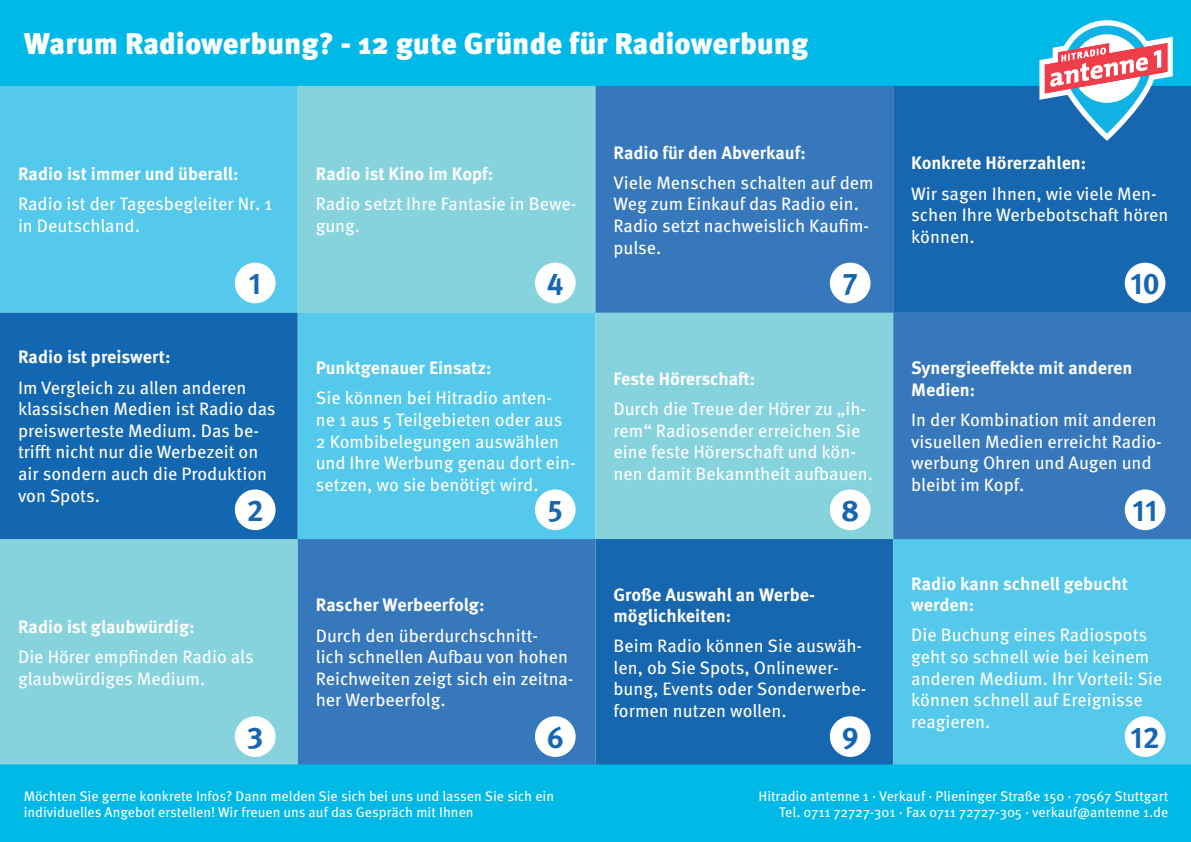
<style>
.page{position:relative;width:1191px;height:842px;background:#fff}
.page>*{position:absolute;margin:0;border:0;box-sizing:border-box;transform-origin:0 0}
.t1{font:900 30px "Meta Pro";color:#fff}
.t2{font:700 30px "Meta Pro";color:#1666b0}
.t3{font:18px/21.6px "Meta Pro";color:#fff}
.t4{font:700 18px/21.6px "Meta Pro";color:#fff}
.t5{font:14px/16.8px "Meta Pro";color:#fff}
</style>
<div class="page">
<div style="left:0;top:539px;width:297px;height:226px;background:#86d3de"></div>
<div style="left:0;top:539px;width:298px;height:226px;border:1px solid #86d2dd"></div>
<div style="left:0;top:313px;width:297px;height:226px;background:#1366b0"></div>
<div style="left:0;top:312px;width:298px;height:227px;border:1px solid #1666b0"></div>
<div style="left:0;top:86px;width:297px;height:226px;background:#54c9eb"></div>
<div style="left:0;top:86px;width:298px;height:227px;border:1px solid #54c9eb"></div>
<div style="left:0;top:0;width:1191px;height:86px;background:#00b9e7"></div>
<div style="left:298px;top:539px;width:297px;height:226px;background:#3778bd"></div>
<div style="left:298px;top:313px;width:297px;height:226px;background:#54c9eb"></div>
<div style="left:298px;top:86px;width:297px;height:226px;background:#86d3de"></div>
<div style="left:298px;top:86px;width:297px;height:227px;border:1px solid #86d2dd"></div>
<div style="left:596px;top:539px;width:296px;height:226px;background:#1666b0"></div>
<div style="left:595px;top:539px;width:298px;height:226px;border:1px solid #1666b0"></div>
<div style="left:596px;top:313px;width:296px;height:226px;background:#86d3de"></div>
<div style="left:595px;top:312px;width:298px;height:227px;border:1px solid #86d2dd"></div>
<div style="left:596px;top:86px;width:296px;height:226px;background:#3778bd"></div>
<div style="left:595px;top:86px;width:298px;height:227px;border:1px solid #3778bd"></div>
<div style="left:893px;top:539px;width:297px;height:226px;background:#54c9eb"></div>
<div style="left:893px;top:539px;width:298px;height:226px;border:1px solid #54c9eb"></div>
<div style="left:893px;top:313px;width:297px;height:226px;background:#3778bd"></div>
<div style="left:893px;top:312px;width:298px;height:227px;border:1px solid #3778bd"></div>
<div style="left:893px;top:86px;width:297px;height:226px;background:#1666b0"></div>
<div style="left:893px;top:86px;width:298px;height:227px;border:1px solid #1666b0"></div>
<div style="left:0;top:764px;width:1191px;height:78px;background:#00b9e7"></div>
<svg style="left:1039px;top:20px;width:134px;height:121px"></svg>
<div style="left:236px;top:264px;width:38px;height:38px;background:#fff;border-radius:50%"></div>
<div style="left:235px;top:263px;width:40px;height:40px;border:2px solid #fff;border-radius:50%"></div>
<div style="left:236px;top:490px;width:38px;height:39px;background:#fff;border-radius:50%"></div>
<div style="left:235px;top:489px;width:40px;height:41px;border:2px solid #fff;border-radius:50%"></div>
<div style="left:236px;top:717px;width:38px;height:39px;background:#fff;border-radius:50%"></div>
<div style="left:235px;top:716px;width:40px;height:41px;border:2px solid #fff;border-radius:50%"></div>
<div style="left:536px;top:264px;width:38px;height:38px;background:#fff;border-radius:50%"></div>
<div style="left:535px;top:263px;width:40px;height:40px;border:2px solid #fff;border-radius:50%"></div>
<div style="left:536px;top:490px;width:38px;height:39px;background:#fff;border-radius:50%"></div>
<div style="left:535px;top:489px;width:40px;height:41px;border:2px solid #fff;border-radius:50%"></div>
<div style="left:536px;top:717px;width:38px;height:39px;background:#fff;border-radius:50%"></div>
<div style="left:535px;top:716px;width:40px;height:41px;border:2px solid #fff;border-radius:50%"></div>
<div style="left:831px;top:264px;width:38px;height:38px;background:#fff;border-radius:50%"></div>
<div style="left:830px;top:263px;width:40px;height:40px;border:2px solid #fff;border-radius:50%"></div>
<div style="left:831px;top:490px;width:38px;height:39px;background:#fff;border-radius:50%"></div>
<div style="left:830px;top:489px;width:40px;height:41px;border:2px solid #fff;border-radius:50%"></div>
<div style="left:831px;top:717px;width:38px;height:39px;background:#fff;border-radius:50%"></div>
<div style="left:830px;top:716px;width:40px;height:41px;border:2px solid #fff;border-radius:50%"></div>
<div style="left:1125px;top:264px;width:39px;height:38px;background:#fff;border-radius:50%"></div>
<div style="left:1124px;top:263px;width:41px;height:40px;border:2px solid #fff;border-radius:50%"></div>
<div style="left:1125px;top:490px;width:39px;height:39px;background:#fff;border-radius:50%"></div>
<div style="left:1124px;top:489px;width:41px;height:41px;border:2px solid #fff;border-radius:50%"></div>
<div style="left:1125px;top:717px;width:39px;height:39px;background:#fff;border-radius:50%"></div>
<div style="left:1124px;top:716px;width:41px;height:41px;border:2px solid #fff;border-radius:50%"></div>
<h1 class="t1" style="left:24px;top:20px;width:786px">Warum Radiowerbung? - 12 gute Gründe für Radiowerbung</h1>
<p class="t4" style="left:18px;top:162px;width:222px">Radio ist immer und überall:</p>
<p class="t3" style="left:18px;top:192px;width:256px">Radio ist der Tagesbegleiter Nr. 1 in Deutschland.</p>
<h1 class="t2" style="left:249px;top:260px;width:14px">1</h1>
<p class="t4" style="left:18px;top:345px;width:154px">Radio ist preiswert:</p>
<p class="t3" style="left:18px;top:375px;width:259px">Im Vergleich zu allen anderen klassischen Medien ist Radio das preiswerteste Medium. Das be&shy;trifft nicht nur die Werbezeit on air sondern auch die Produktion von Spots.</p>
<h1 class="t2" style="left:247px;top:487px;width:19px">2</h1>
<p class="t4" style="left:18px;top:615px;width:178px">Radio ist glaubwürdig:</p>
<p class="t3" style="left:18px;top:645px;width:237px">Die Hörer empfinden Radio als glaubwürdiges Medium.</p>
<h1 class="t2" style="left:247px;top:714px;width:18px">3</h1>
<p class="t4" style="left:316px;top:162px;width:179px">Radio ist Kino im Kopf:</p>
<p class="t3" style="left:316px;top:192px;width:262px">Radio setzt Ihre Fantasie in Bewe&shy;gung.</p>
<h1 class="t2" style="left:547px;top:260px;width:18px">4</h1>
<p class="t4" style="left:316px;top:356px;width:177px">Punktgenauer Einsatz:</p>
<p class="t3" style="left:316px;top:386px;width:261px">Sie können bei Hitradio anten&shy;ne 1 aus 5 Teilgebieten oder aus<br>2 Kombibelegungen auswählen und Ihre Werbung genau dort ein&shy;setzen, wo sie benötigt wird.</p>
<h1 class="t2" style="left:548px;top:487px;width:16px">5</h1>
<p class="t4" style="left:316px;top:593px;width:170px">Rascher Werbeerfolg:</p>
<p class="t3" style="left:316px;top:623px;width:259px">Durch den überdurchschnitt-<br>lich schnellen Aufbau von hohen<br>Reichweiten zeigt sich ein zeitna&shy;her Werbeerfolg.</p>
<h1 class="t2" style="left:546px;top:714px;width:19px">6</h1>
<p class="t4" style="left:613px;top:140px;width:194px">Radio für den Abverkauf:</p>
<p class="t3" style="left:613px;top:170px;width:262px">Viele Menschen schalten auf dem<br>Weg zum Einkauf das Radio ein.<br>Radio setzt nachweislich Kaufim&shy;pulse.</p>
<h1 class="t2" style="left:842px;top:260px;width:17px">7</h1>
<p class="t4" style="left:613px;top:367px;width:143px">Feste Hörerschaft:</p>
<p class="t3" style="left:613px;top:397px;width:261px">Durch die Treue der Hörer zu „ih&shy;rem“ Radiosender erreichen Sie eine feste Hörerschaft und kön&shy;nen damit Bekanntheit aufbauen.</p>
<h1 class="t2" style="left:841px;top:487px;width:20px">8</h1>
<p class="t4" style="left:613px;top:582px;width:203px">Große Auswahl an Werbe&shy;möglichkeiten:</p>
<p class="t3" style="left:613px;top:634px;width:254px">Beim Radio können Sie auswäh&shy;len, ob Sie Spots, Onlinewer&shy;bung, Events oder Sonderwerbe&shy;formen nutzen wollen.</p>
<h1 class="t2" style="left:841px;top:714px;width:18px">9</h1>
<p class="t4" style="left:911px;top:151px;width:177px">Konkrete Hörerzahlen:</p>
<p class="t3" style="left:911px;top:181px;width:259px">Wir sagen Ihnen, wie viele Men&shy;schen Ihre Werbebotschaft hören können.</p>
<h1 class="t2" style="left:1130px;top:260px;width:31px">10</h1>
<p class="t4" style="left:911px;top:356px;width:223px">Synergieeffekte mit anderen<br>Medien:</p>
<p class="t3" style="left:911px;top:408px;width:252px">In der Kombination mit anderen visuellen Medien erreicht Radio&shy;werbung Ohren und Augen und bleibt im Kopf.</p>
<h1 class="t2" style="left:1132px;top:487px;width:27px">11</h1>
<p class="t4" style="left:911px;top:572px;width:218px">Radio kann schnell gebucht werden:</p>
<p class="t3" style="left:911px;top:623px;width:253px">Die Buchung eines Radiospots geht so schnell wie bei keinem anderen Medium. Ihr Vorteil: Sie können schnell auf Ereignisse reagieren.</p>
<h1 class="t2" style="left:1130px;top:714px;width:31px">12</h1>
<p class="t5" style="left:24px;top:786px;width:532px">Möchten Sie gerne konkrete Infos? Dann melden Sie sich bei uns und lassen Sie sich ein individuelles Angebot erstellen! Wir freuen uns auf das Gespräch mit Ihnen</p>
<p class="t5" style="left:758px;top:786px;width:411px;text-align:right">Hitradio antenne 1 · Verkauf · Plieninger Straße 150 · 70567 Stuttgart<br>Tel. 0711 72727-301 · Fax 0711 72727-305 · verkauf@antenne 1.de</p>
</div>
